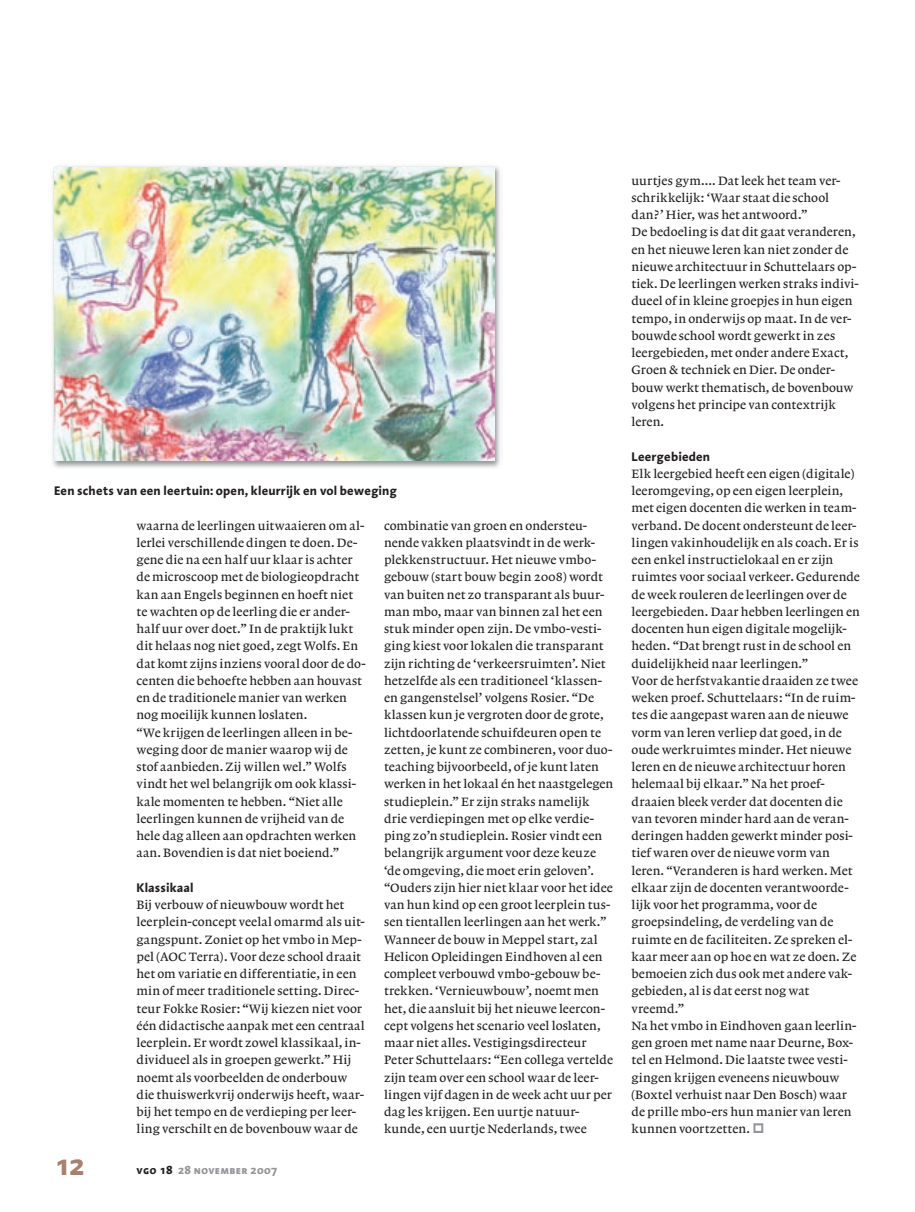
<style>
.page{position:relative;width:915px;height:1212px;background:#fff}
.page>*{position:absolute;margin:0;border:0;box-sizing:border-box;transform-origin:0 0}
.t1{font:700 30px "Linotype Aroma";color:#a8806e}
.t2{font:500 12.75px/17.2px "Lexicon No 1 Roman A";letter-spacing:.01em;color:#231f20}
.t3{font:700 12.75px "Linotype Aroma";letter-spacing:.005em;color:#231f20}
.t4{font:700 12px "Linotype Aroma SC";letter-spacing:.02em;color:#939598}
.s1{color:#231f20}
</style>
<div class="page">
<img style="left:52px;top:166px;width:448px;height:302px">
<img style="left:54px;top:167px;width:440px;height:294px">
<p class="t3" style="left:54px;top:482px;width:344px">Een schets van een leertuin: open, kleurrijk en vol beweging</p>
<p class="t2" style="left:136px;top:517px;width:231px">waarna de leerlingen uitwaaieren om al&shy;lerlei verschillende dingen te doen. De&shy;gene die na een half uur klaar is achter de microscoop met de biologieopdracht kan aan Engels beginnen en hoeft niet te wachten op de leerling die er ander&shy;half uur over doet.” In de praktijk lukt dit helaas nog niet goed, zegt Wolfs. En dat komt zijns inziens vooral door de do&shy;centen die behoefte hebben aan houvast en de traditionele manier van werken nog moeilijk kunnen loslaten.<br>“We krijgen de leerlingen alleen in be&shy;weging door de manier waarop wij de stof aanbieden. Zij willen wel.” Wolfs vindt het wel belangrijk om ook klassi&shy;kale momenten te hebben. “Niet alle leerlingen kunnen de vrijheid van de hele dag alleen aan opdrachten werken aan. Bovendien is dat niet boeiend.”</p>
<p class="t3" style="left:136px;top:879px;width:58px">Klassikaal</p>
<p class="t2" style="left:136px;top:896px;width:229px">Bij verbouw of nieuwbouw wordt het leerplein-concept veelal omarmd als uit&shy;gangspunt. Zoniet op het vmbo in Mep&shy;pel (AOC Terra). Voor deze school draait het om variatie en differentiatie, in een min of meer traditionele setting. Direc&shy;teur Fokke Rosier: “Wij kiezen niet voor één didactische aanpak met een centraal leerplein. Er wordt zowel klassikaal, in&shy;dividueel als in groepen gewerkt.” Hij noemt als voorbeelden de onderbouw die thuiswerkvrij onderwijs heeft, waar&shy;bij het tempo en de verdieping per leer&shy;ling verschilt en de bovenbouw waar de</p>
<h1 class="t1" style="left:54px;top:1144px;width:32px">12</h1>
<p class="t4" style="left:136px;top:1162px;width:142px"><span class="s1">vgo 18</span> 28 november 2007</p>
<p class="t2" style="left:384px;top:517px;width:231px">combinatie van groen en ondersteu&shy;nende vakken plaatsvindt in de werk&shy;plekkenstructuur. Het nieuwe vmbo&shy;gebouw (start bouw begin 2008) wordt van buiten net zo transparant als buur&shy;man mbo, maar van binnen zal het een stuk minder open zijn. De vmbo-vesti&shy;ging kiest voor lokalen die transparant zijn richting de ‘verkeersruimten’. Niet hetzelfde als een traditioneel ‘klassen&shy;en gangenstelsel’ volgens Rosier. “De klassen kun je vergroten door de grote, lichtdoorlatende schuifdeuren open te zetten, je kunt ze combineren, voor duo&shy;teaching bijvoorbeeld, of je kunt laten werken in het lokaal én het naastgelegen studieplein.” Er zijn straks namelijk drie verdiepingen met op elke verdie&shy;ping zo’n studieplein. Rosier vindt een belangrijk argument voor deze keuze ‘de omgeving, die moet erin geloven’. “Ouders zijn hier niet klaar voor het idee van hun kind op een groot leerplein tus&shy;sen tientallen leerlingen aan het werk.” Wanneer de bouw in Meppel start, zal Helicon Opleidingen Eindhoven al een compleet verbouwd vmbo-gebouw be&shy;trekken. ‘Vernieuwbouw’, noemt men het, die aansluit bij het nieuwe leercon&shy;cept volgens het scenario veel loslaten, maar niet alles. Vestigingsdirecteur Peter Schuttelaars: “Een collega vertelde zijn team over een school waar de leer&shy;lingen vijf dagen in de week acht uur per dag les krijgen. Een uurtje natuur&shy;kunde, een uurtje Nederlands, twee</p>
<p class="t2" style="left:631px;top:172px;width:229px">uurtjes gym.... Dat leek het team ver&shy;schrikkelijk: ‘Waar staat die school dan?’ Hier, was het antwoord.”<br>De bedoeling is dat dit gaat veranderen, en het nieuwe leren kan niet zonder de nieuwe architectuur in Schuttelaars op&shy;tiek. De leerlingen werken straks indivi&shy;dueel of in kleine groepjes in hun eigen tempo, in onderwijs op maat. In de ver&shy;bouwde school wordt gewerkt in zes leergebieden, met onder andere Exact, Groen &amp; techniek en Dier. De onder&shy;bouw werkt thematisch, de bovenbouw volgens het principe van contextrijk leren.</p>
<p class="t3" style="left:631px;top:448px;width:80px">Leergebieden</p>
<p class="t2" style="left:631px;top:465px;width:230px">Elk leergebied heeft een eigen (digitale) leeromgeving, op een eigen leerplein, met eigen docenten die werken in team&shy;verband. De docent ondersteunt de leer&shy;lingen vakinhoudelijk en als coach. Er is een enkel instructielokaal en er zijn ruimtes voor sociaal verkeer. Gedurende de week rouleren de leerlingen over de leergebieden. Daar hebben leerlingen en docenten hun eigen digitale mogelijk&shy;heden. “Dat brengt rust in de school en duidelijkheid naar leerlingen.”<br>Voor de herfstvakantie draaiden ze twee weken proef. Schuttelaars: “In de ruim&shy;tes die aangepast waren aan de nieuwe vorm van leren verliep dat goed, in de oude werkruimtes minder. Het nieuwe leren en de nieuwe architectuur horen helemaal bij elkaar.” Na het proef&shy;draaien bleek verder dat docenten die van tevoren minder hard aan de veran&shy;deringen hadden gewerkt minder posi&shy;tief waren over de nieuwe vorm van leren. “Veranderen is hard werken. Met elkaar zijn de docenten verantwoorde&shy;lijk voor het programma, voor de groepsindeling, de verdeling van de ruimte en de faciliteiten. Ze spreken el&shy;kaar meer aan op hoe en wat ze doen. Ze bemoeien zich dus ook met andere vak&shy;gebieden, al is dat eerst nog wat vreemd.”<br>Na het vmbo in Eindhoven gaan leerlin&shy;gen groen met name naar Deurne, Box&shy;tel en Helmond. Die laatste twee vesti&shy;gingen krijgen eveneens nieuwbouw (Boxtel verhuist naar Den Bosch) waar de prille mbo-ers hun manier van leren kunnen voortzetten.</p>
</div>
